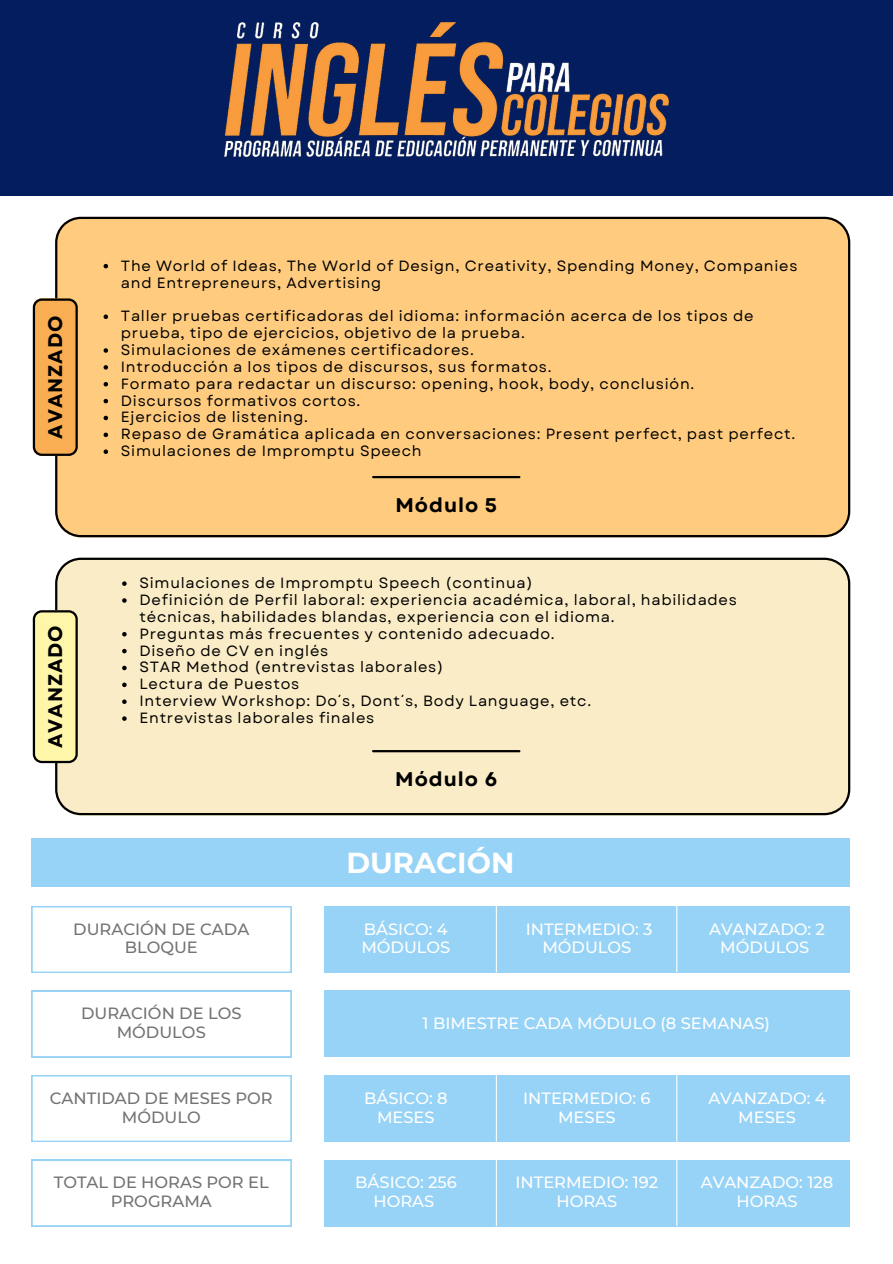
<style>
.page{position:relative;width:893px;height:1264px;background:#fff}
.page>*{position:absolute;margin:0;border:0;box-sizing:border-box;transform-origin:0 0}
.t1{font:700 28.8px "Montserrat";color:#fff}
.t2{font:700 19.8px "Garet";letter-spacing:.05em;color:#000}
.t3{font:700 19.65px "Garet";letter-spacing:.05em;color:#000}
.t4{font:500 16.35px/18.8px "Montserrat";color:#fff;text-align:center}
.t5{font:500 16.35px/18.8px "Montserrat";color:#737373;text-align:center}
.t6{font:14.85px/16.8px "Garet";letter-spacing:.05em;color:#000}
</style>
<div class="page">
<div style="left:0;top:0;width:892px;height:196px;background:#031d5e"></div>
<img style="left:224px;top:22px;width:444px;height:134px">
<div style="left:55px;top:217px;width:795px;height:320px;background:#ffcc7f"></div>
<svg style="left:33px;top:298px;width:45px;height:158px;background:#dc9a4a"></svg>
<svg style="left:104px;top:264px;width:4px;height:4px"></svg>
<svg style="left:104px;top:314px;width:4px;height:5px"></svg>
<svg style="left:104px;top:348px;width:4px;height:5px"></svg>
<svg style="left:104px;top:365px;width:4px;height:4px"></svg>
<svg style="left:104px;top:382px;width:4px;height:4px"></svg>
<svg style="left:104px;top:399px;width:4px;height:4px"></svg>
<svg style="left:104px;top:416px;width:4px;height:4px"></svg>
<svg style="left:104px;top:432px;width:4px;height:5px"></svg>
<svg style="left:104px;top:449px;width:4px;height:5px"></svg>
<hr style="left:373px;top:476px;width:146px;height:2px;background:#000">
<div style="left:55px;top:557px;width:795px;height:258px;background:#faecc6"></div>
<svg style="left:33px;top:610px;width:45px;height:153px;background:#e0d895"></svg>
<svg style="left:122px;top:581px;width:5px;height:5px"></svg>
<svg style="left:122px;top:598px;width:5px;height:4px"></svg>
<svg style="left:122px;top:632px;width:5px;height:4px"></svg>
<svg style="left:122px;top:649px;width:5px;height:4px"></svg>
<svg style="left:122px;top:665px;width:5px;height:5px"></svg>
<svg style="left:122px;top:682px;width:5px;height:5px"></svg>
<svg style="left:122px;top:699px;width:5px;height:5px"></svg>
<svg style="left:122px;top:716px;width:5px;height:4px"></svg>
<hr style="left:373px;top:750px;width:146px;height:2px;background:#000">
<svg style="left:32px;top:906px;width:259px;height:66px"></svg>
<div style="left:324px;top:906px;width:525px;height:66px;background:#97d3f6"></div>
<div style="left:32px;top:838px;width:817px;height:49px;background:#97d3f6"></div>
<div style="left:324px;top:990px;width:525px;height:66px;background:#97d3f6"></div>
<hr style="left:676px;top:905px;width:1px;height:67px;background:#fff">
<hr style="left:496px;top:906px;width:1px;height:66px;background:#fff">
<svg style="left:32px;top:990px;width:259px;height:67px"></svg>
<svg style="left:32px;top:1075px;width:259px;height:66px"></svg>
<svg style="left:32px;top:1159px;width:259px;height:67px"></svg>
<div style="left:324px;top:1075px;width:525px;height:66px;background:#97d3f6"></div>
<hr style="left:676px;top:1075px;width:1px;height:66px;background:#fff">
<hr style="left:496px;top:1075px;width:1px;height:66px;background:#fff">
<div style="left:324px;top:1159px;width:525px;height:66px;background:#97d3f6"></div>
<hr style="left:676px;top:1159px;width:1px;height:66px;background:#fff">
<hr style="left:496px;top:1159px;width:1px;height:66px;background:#fff">
<p class="t3" style="left:41px;top:438px;width:124px;rotate:-90deg">AVANZADO</p>
<p class="t6" style="left:121px;top:257px;width:678px">The World of Ideas, The World of Design, Creativity, Spending Money, Companies and Entrepreneurs, Advertising</p>
<p class="t6" style="left:121px;top:308px;width:634px">Taller pruebas certificadoras del idioma: información acerca de los tipos de prueba, tipo de ejercicios, objetivo de la prueba.</p>
<p class="t6" style="left:121px;top:341px;width:354px">Simulaciones de exámenes certificadores.</p>
<p class="t6" style="left:121px;top:358px;width:432px">Introducción a los tipos de discursos, sus formatos.</p>
<p class="t6" style="left:121px;top:375px;width:575px">Formato para redactar un discurso: opening, hook, body, conclusión.</p>
<p class="t6" style="left:121px;top:392px;width:241px">Discursos formativos cortos.</p>
<p class="t6" style="left:121px;top:409px;width:188px">Ejercicios de listening.</p>
<p class="t6" style="left:121px;top:426px;width:676px">Repaso de Gramática aplicada en conversaciones: Present perfect, past perfect.</p>
<p class="t6" style="left:121px;top:442px;width:302px">Simulaciones de Impromptu Speech</p>
<p class="t2" style="left:395px;top:490px;width:103px">Módulo 5</p>
<p class="t3" style="left:41px;top:748px;width:124px;rotate:-90deg">AVANZADO</p>
<p class="t6" style="left:139px;top:574px;width:395px">Simulaciones de Impromptu Speech (continua)</p>
<p class="t6" style="left:139px;top:591px;width:599px">Definición de Perfil laboral: experiencia académica, laboral, habilidades técnicas, habilidades blandas, experiencia con el idioma.</p>
<p class="t6" style="left:139px;top:625px;width:416px">Preguntas más frecuentes y contenido adecuado.</p>
<p class="t6" style="left:139px;top:642px;width:190px">Diseño de CV en inglés</p>
<p class="t6" style="left:139px;top:659px;width:305px">STAR Method (entrevistas laborales)</p>
<p class="t6" style="left:139px;top:675px;width:161px">Lectura de Puestos</p>
<p class="t6" style="left:139px;top:692px;width:453px">Interview Workshop: Do´s, Dont´s, Body Language, etc.</p>
<p class="t6" style="left:139px;top:709px;width:236px">Entrevistas laborales finales</p>
<p class="t2" style="left:395px;top:764px;width:104px">Módulo 6</p>
<p class="t1" style="left:346px;top:845px;width:169px">DURACIÓN</p>
<p class="t5" style="left:73px;top:919px;width:177px">DURACIÓN DE CADA<br>BLOQUE</p>
<p class="t4" style="left:361px;top:919px;width:91px;text-align:left">BÁSICO: 4<br>MÓDULOS</p>
<p class="t4" style="left:525px;top:919px;width:128px">INTERMEDIO: 3<br>MÓDULOS</p>
<p class="t4" style="left:709px;top:919px;width:117px">AVANZADO: 2<br>MÓDULOS</p>
<p class="t5" style="left:81px;top:1003px;width:162px">DURACIÓN DE LOS<br>MÓDULOS</p>
<p class="t4" style="left:422px;top:1013px;width:349px">1 BIMESTRE CADA MÓDULO (8 SEMANAS)</p>
<p class="t5" style="left:50px;top:1088px;width:224px">CANTIDAD DE MESES POR<br>MÓDULO</p>
<p class="t5" style="left:54px;top:1172px;width:216px">TOTAL DE HORAS POR EL<br>PROGRAMA</p>
<p class="t4" style="left:364px;top:1088px;width:85px">BÁSICO: 8<br>MESES</p>
<p class="t4" style="left:523px;top:1088px;width:129px">INTERMEDIO: 6<br>MESES</p>
<p class="t4" style="left:708px;top:1088px;width:119px">AVANZADO: 4<br>MESES</p>
<p class="t4" style="left:355px;top:1172px;width:103px">BÁSICO: 256<br>HORAS</p>
<p class="t4" style="left:515px;top:1172px;width:144px">INTERMEDIO: 192<br>HORAS</p>
<p class="t4" style="left:700px;top:1172px;width:134px">AVANZADO: 128<br>HORAS</p>
</div>
